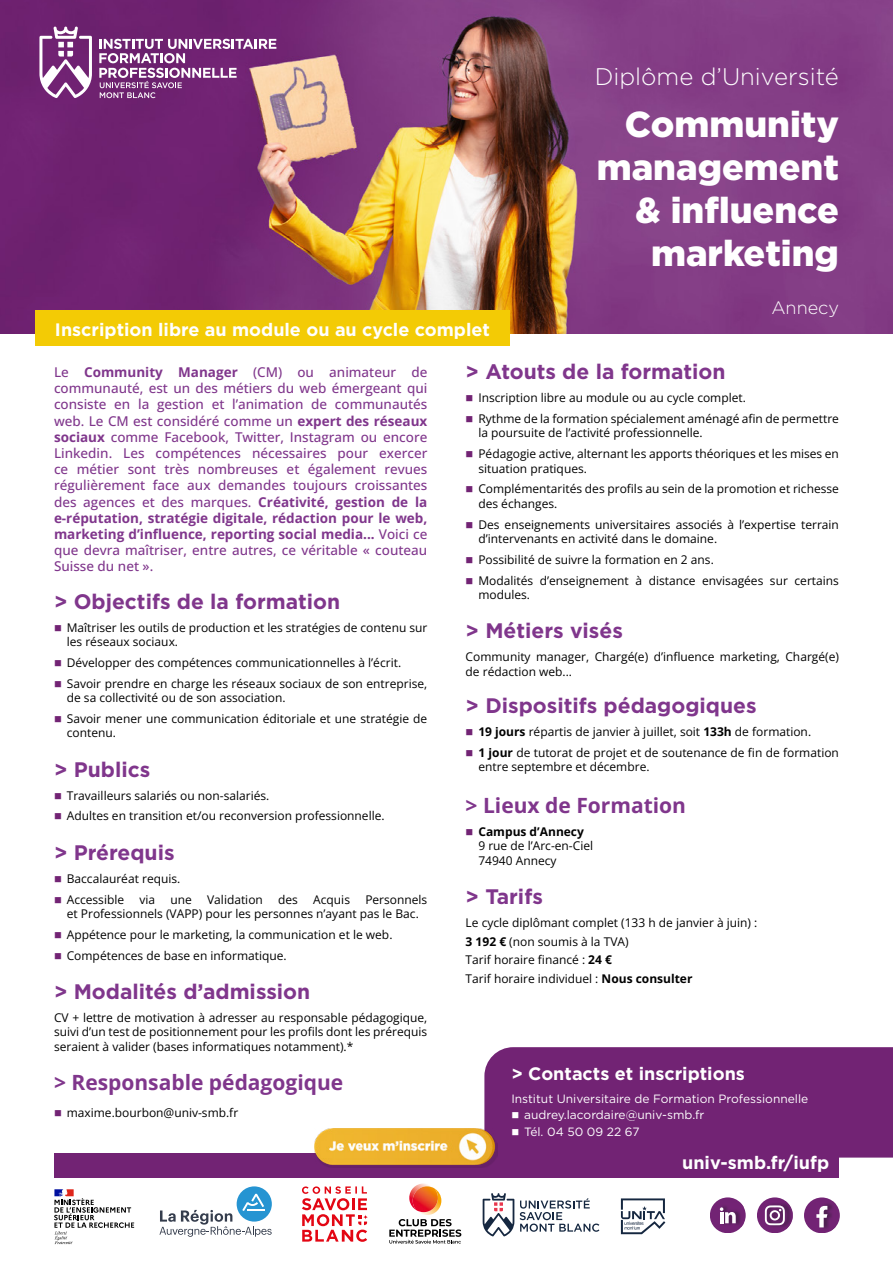
<style>
.page{position:relative;width:893px;height:1263px;background:#fff}
.page>*{position:absolute;margin:0;border:0;box-sizing:border-box;transform-origin:0 0}
.t1{font:900 36px/43.2px "Gotham";color:#fff;text-align:right}
.t2{font:300 24px "Gotham";color:#fff}
.t3{font:700 21px "Gotham";color:#80368c}
.t4{font:700 21px "Open Sans";color:#80368c}
.t5{font:700 18px "Gotham";color:#fff}
.t6{font:300 18px "Gotham";color:#fff}
.t7{font:500 13.5px/16.2px "Open Sans";color:#80368c;text-align:justify}
.t8{font:12px/20.9px "Open Sans";color:#000}
.t9{font:12px/16.5px "Gotham";color:#fff}
.t10{font:700 12px "Open Sans";color:#000}
.s1{font-weight:700}
</style>
<div class="page">
<img style="left:0;top:0;width:893px;height:334px">
<div style="left:35px;top:310px;width:475px;height:36px;background:#f3cb05"></div>
<svg style="left:39px;top:27px;width:53px;height:71px"></svg>
<svg style="left:99px;top:39px;width:177px;height:59px;background:#985f94"></svg>
<div style="left:54px;top:1153px;width:785px;height:25px;background:#722374"></div>
<div style="left:237px;top:1186px;width:35px;height:35px;background:#2594d2;border-radius:50%"></div>
<svg style="left:159px;top:1194px;width:113px;height:43px"></svg>
<svg style="left:302px;top:1186px;width:66px;height:56px"></svg>
<svg style="left:389px;top:1183px;width:72px;height:60px"></svg>
<svg style="left:520px;top:1198px;width:79px;height:34px"></svg>
<svg style="left:483px;top:1193px;width:31px;height:43px"></svg>
<svg style="left:621px;top:1198px;width:44px;height:36px"></svg>
<div style="left:804px;top:1197px;width:36px;height:36px;background:#722374;border-radius:50%"></div>
<img style="left:819px;top:1201px;width:16px;height:30px">
<svg style="left:816px;top:1206px;width:11px;height:21px"></svg>
<div style="left:710px;top:1197px;width:36px;height:36px;background:#722374;border-radius:50%"></div>
<img style="left:719px;top:1203px;width:24px;height:24px">
<svg style="left:720px;top:1207px;width:16px;height:16px"></svg>
<div style="left:757px;top:1197px;width:36px;height:36px;background:#722374;border-radius:50%"></div>
<img style="left:764px;top:1201px;width:28px;height:28px">
<svg style="left:765px;top:1205px;width:20px;height:20px"></svg>
<img style="left:315px;top:1128px;width:181px;height:40px">
<svg style="left:54px;top:1189px;width:80px;height:55px"></svg>
<div style="left:484px;top:1047px;width:409px;height:110px;background:#722374"></div>
<h3 class="t5" style="left:55px;top:317px;width:436px">Inscription libre au module ou au cycle complet</h3>
<h2 class="t2" style="left:595px;top:61px;width:246px">Diplôme d’Université</h2>
<h1 class="t1" style="left:597px;top:102px;width:244px">Community management &amp; influence marketing</h1>
<h3 class="t6" style="left:771px;top:296px;width:69px">Annecy</h3>
<p class="t7" style="left:54px;top:364px;width:375px">Le <span class="s1">Community Manager</span> (CM) ou animateur de communauté, est un des métiers du web émergeant qui consiste en la gestion et l’animation de communautés web. Le CM est considéré comme un <span class="s1">expert des réseaux sociaux</span> comme Facebook, Twitter, Instagram ou encore Linkedin. Les compétences nécessaires pour exercer ce métier sont très nombreuses et également revues régulièrement face aux demandes toujours croissantes des agences et des marques. <span class="s1">Créativité, gestion de la e-réputation, stratégie digitale, rédaction pour le web, marketing d’influence, reporting social media...</span> Voici ce que devra maîtriser, entre autres, ce véritable « couteau Suisse du net ».</p>
<h3 class="t3" style="left:54px;top:587px;width:288px">&gt; Objectifs de la formation</h3>
<p class="t8" style="left:67px;top:620px;width:362px;line-height:14.4px">Maîtriser les outils de production et les stratégies de contenu sur les réseaux sociaux.</p>
<p class="t8" style="left:67px;top:652px;width:362px">Développer des compétences communicationnelles à l’écrit.<br>Savoir prendre en charge les réseaux sociaux de son entreprise,</p>
<p class="t8" style="left:67px;top:687px;width:362px">de sa collectivité ou de son association.<br>Savoir mener une communication éditoriale et une stratégie de</p>
<p class="t8" style="left:67px;top:722px;width:51px">contenu.</p>
<h3 class="t3" style="left:54px;top:755px;width:98px">&gt; Publics</h3>
<p class="t8" style="left:67px;top:784px;width:319px">Travailleurs salariés ou non-salariés.<br>Adultes en transition et/ou reconversion professionnelle.</p>
<h3 class="t3" style="left:54px;top:838px;width:122px">&gt; Prérequis</h3>
<p class="t8" style="left:67px;top:868px;width:115px">Baccalauréat requis.<br>Accessible</p>
<p class="t8" style="left:67px;top:892px;width:362px;line-height:14.4px;text-indent:299px">Personnels et Professionnels (VAPP) pour les personnes n’ayant pas le Bac.</p>
<p class="t8" style="left:67px;top:924px;width:327px">Appétence pour le marketing, la communication et le web.<br>Compétences de base en informatique.</p>
<h3 class="t3" style="left:54px;top:978px;width:258px">&gt; Modalités d’admission</h3>
<p class="t8" style="left:54px;top:1010px;width:375px;line-height:14.4px;text-align:justify">CV + lettre de motivation à adresser au responsable pédagogique, suivi d’un test de positionnement pour les profils dont les prérequis seraient à valider (bases informatiques notamment).*</p>
<h3 class="t4" style="left:54px;top:1068px;width:291px">&gt; Responsable pédagogique</h3>
<p class="t8" style="left:67px;top:1102px;width:173px">maxime.bourbon@univ-smb.fr</p>
<p class="t8" style="left:139px;top:888px;width:17px">via</p>
<p class="t8" style="left:170px;top:888px;width:23px">une</p>
<p class="t8" style="left:207px;top:888px;width:57px">Validation</p>
<p class="t8" style="left:278px;top:888px;width:21px">des</p>
<p class="t8" style="left:313px;top:888px;width:38px">Acquis</p>
<h3 class="t3" style="left:466px;top:358px;width:261px">&gt; Atouts de la formation</h3>
<p class="t8" style="left:478px;top:387px;width:362px">Inscription libre au module ou au cycle complet.<br>Rythme de la formation spécialement aménagé afin de permettre</p>
<p class="t8" style="left:478px;top:422px;width:362px">la poursuite de l’activité professionnelle.<br>Pédagogie active, alternant les apports théoriques et les mises en</p>
<p class="t8" style="left:478px;top:457px;width:362px">situation pratiques.<br>Complémentarités des profils au sein de la promotion et richesse</p>
<p class="t8" style="left:478px;top:493px;width:362px">des échanges.<br>Des enseignements universitaires associés à l’expertise terrain</p>
<p class="t8" style="left:478px;top:528px;width:362px">d’intervenants en activité dans le domaine.<br>Possibilité de suivre la formation en 2 ans.<br>Modalités d’enseignement à distance envisagées sur certains</p>
<p class="t8" style="left:478px;top:584px;width:53px">modules.</p>
<h3 class="t3" style="left:466px;top:617px;width:159px">&gt; Métiers visés</h3>
<p class="t8" style="left:466px;top:649px;width:375px;line-height:14.4px">Community manager, Chargé(e) d’influence marketing, Chargé(e) de rédaction web...</p>
<h3 class="t3" style="left:466px;top:692px;width:292px">&gt; Dispositifs pédagogiques</h3>
<p class="t8" style="left:478px;top:721px;width:362px"><span class="s1">19 jours</span> répartis de janvier à juillet, soit <span class="s1">133h</span> de formation.<br><span class="s1">1 jour</span> de tutorat de projet et de soutenance de fin de formation</p>
<p class="t8" style="left:478px;top:756px;width:173px">entre septembre et décembre.</p>
<h3 class="t4" style="left:466px;top:791px;width:222px">&gt; Lieux de Formation</h3>
<p class="t10" style="left:478px;top:823px;width:107px">Campus d’Annecy</p>
<p class="t8" style="left:478px;top:838px;width:116px;line-height:14.4px">9 rue de l’Arc-en-Ciel<br>74940 Annecy</p>
<h3 class="t3" style="left:466px;top:883px;width:79px">&gt; Tarifs</h3>
<p class="t8" style="left:466px;top:913px;width:293px;line-height:18.6px">Le cycle diplômant complet (133 h de janvier à juin) :<br><span class="s1">3 192 €</span> (non soumis à la TVA)<br>Tarif horaire financé : <span class="s1">24 €<br></span>Tarif horaire individuel : <span class="s1">Nous consulter</span></p>
<h3 class="t5" style="left:511px;top:1061px;width:235px">&gt; Contacts et inscriptions</h3>
<p class="t9" style="left:524px;top:1090px;width:286px;text-indent:-13px">Institut Universitaire de Formation Professionnelle audrey.lacordaire@univ-smb.fr<br>Tél. 04 50 09 22 67</p>
<h3 class="t5" style="left:682px;top:1150px;width:148px">univ-smb.fr/iufp</h3>
</div>
